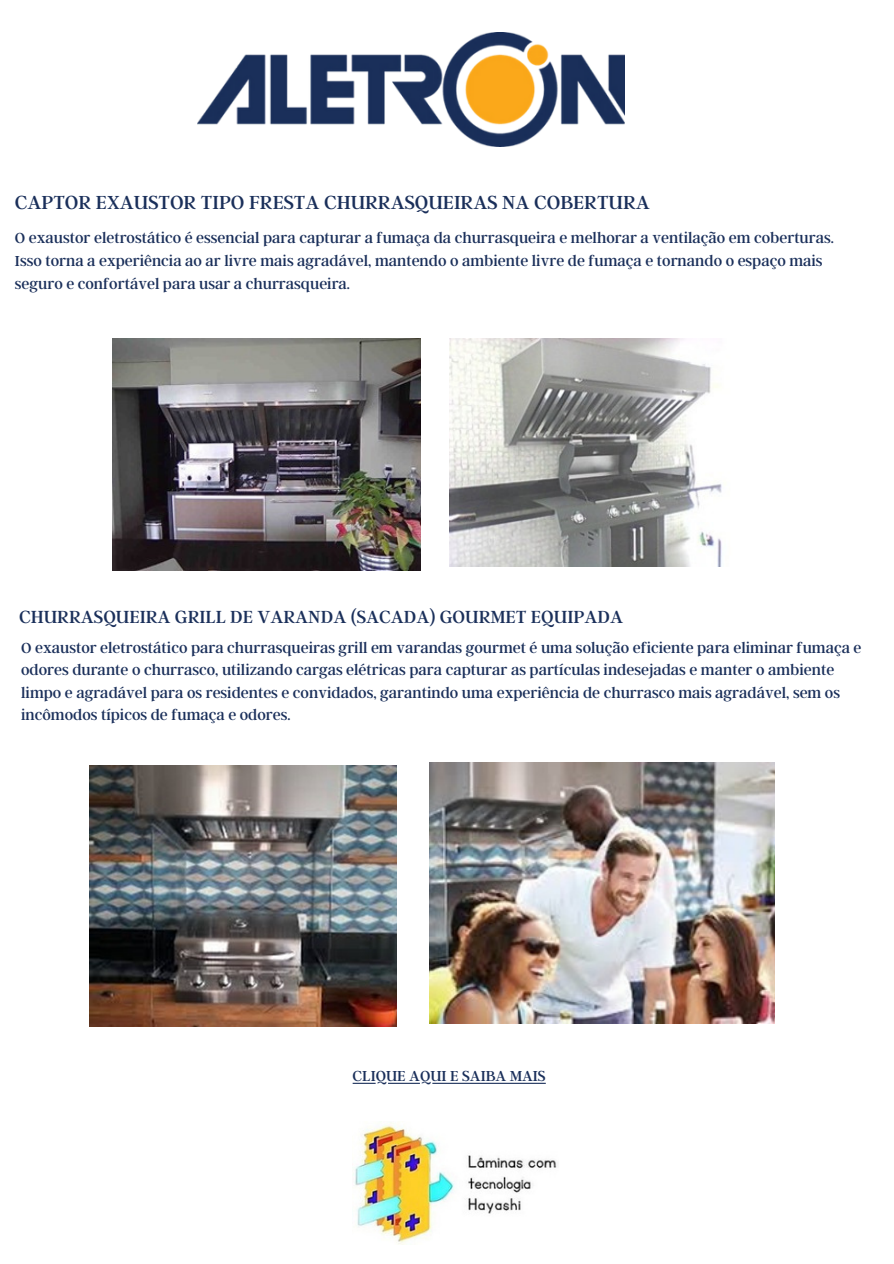
<style>
.page{position:relative;width:894px;height:1264px;background:#fff}
.page>*{position:absolute;margin:0;border:0;box-sizing:border-box;transform-origin:0 0}
.t1{font:21px "Argent CF";color:#1a2f5a}
.t2{font:19.5px "Argent CF";color:#1a2f5a}
.t3{font:16.05px/22.5px "Argent CF";color:#1a2f5a}
</style>
<div class="page">
<img style="left:353px;top:1123px;width:204px;height:121px">
<img style="left:198px;top:33px;width:426px;height:113px">
<img style="left:112px;top:338px;width:309px;height:233px">
<img style="left:449px;top:338px;width:273px;height:228px">
<img style="left:89px;top:765px;width:307px;height:261px">
<img style="left:430px;top:762px;width:344px;height:261px">
<svg style="left:352px;top:1082px;width:193px;height:1px"></svg>
<p class="t1" style="left:15px;top:189px;width:636px">CAPTOR EXAUSTOR TIPO FRESTA CHURRASQUEIRAS NA COBERTURA</p>
<p class="t3" style="left:15px;top:226px;width:820px">O exaustor eletrostático é essencial para capturar a fumaça da churrasqueira e melhorar a ventilação em coberturas.<br>Isso torna a experiência ao ar livre mais agradável, mantendo o ambiente livre de fumaça e tornando o espaço mais seguro e confortável para usar a churrasqueira.</p>
<p class="t2" style="left:19px;top:604px;width:605px">CHURRASQUEIRA GRILL DE VARANDA (SACADA) GOURMET EQUIPADA</p>
<h2 class="t3" style="left:21px;top:635px;width:841px">O exaustor eletrostático para churrasqueiras grill em varandas gourmet é uma solução eficiente para eliminar fumaça e odores durante o churrasco, utilizando cargas elétricas para capturar as partículas indesejadas e manter o ambiente limpo e agradável para os residentes e convidados, garantindo uma experiência de churrasco mais agradável, sem os incômodos típicos de fumaça e odores.</h2>
<p class="t3" style="left:352px;top:1063px;width:194px">CLIQUE AQUI E SAIBA MAIS</p>
</div>
